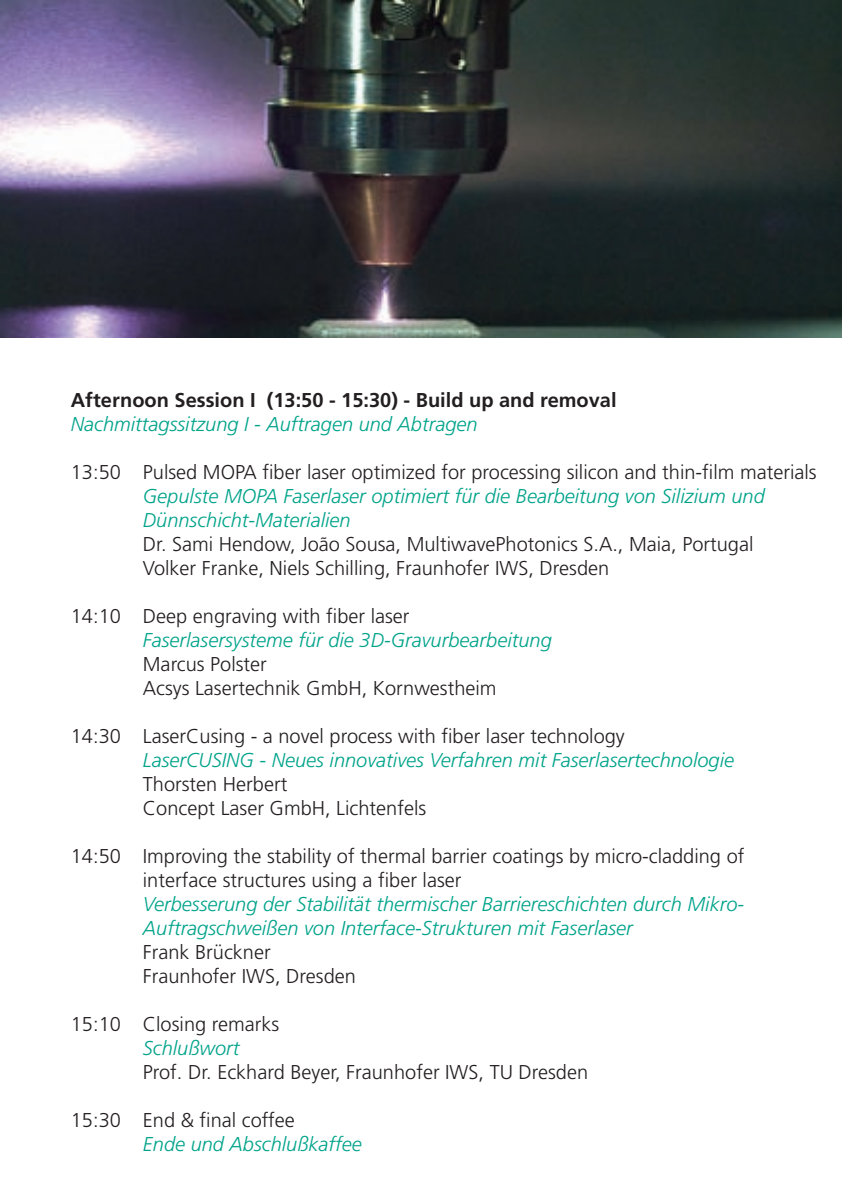
<style>
.page{position:relative;width:842px;height:1191px;background:#fff}
.page>*{position:absolute;margin:0;border:0;box-sizing:border-box;transform-origin:0 0}
.t1{font:300 20px/24px "Frutiger LT Com";color:#231f20}
.t2{font:italic 300 20px/24px "Frutiger LT Com";color:#00a38a}
.t3{font:700 20px "Frutiger LT Com";color:#231f20}
</style>
<div class="page">
<img style="left:0;top:0;width:842px;height:337px">
<p class="t3" style="left:71px;top:388px;width:547px">Afternoon Session I (13:50 - 15:30) - Build up and removal</p>
<p class="t2" style="left:71px;top:412px;width:408px">Nachmittagssitzung I - Auftragen und Abtragen</p>
<p class="t1" style="left:71px;top:460px;width:747px">13:50 Pulsed MOPA fiber laser optimized for processing silicon and thin-film materials</p>
<p class="t2" style="left:143px;top:484px;width:623px">Gepulste MOPA Faserlaser optimiert für die Bearbeitung von Silizium und<br>Dünnschicht-Materialien</p>
<p class="t1" style="left:143px;top:532px;width:612px">Dr. Sami Hendow, João Sousa, MultiwavePhotonics S.A., Maia, Portugal<br>Volker Franke, Niels Schilling, Fraunhofer IWS, Dresden</p>
<p class="t1" style="left:71px;top:604px;width:340px">14:10 Deep engraving with fiber laser</p>
<p class="t2" style="left:143px;top:628px;width:410px">Faserlasersysteme für die 3D-Gravurbearbeitung</p>
<p class="t1" style="left:143px;top:652px;width:355px">Marcus Polster<br>Acsys Lasertechnik GmbH, Kornwestheim</p>
<p class="t1" style="left:71px;top:724px;width:555px">14:30 LaserCusing - a novel process with fiber laser technology</p>
<p class="t2" style="left:143px;top:748px;width:593px">LaserCUSING - Neues innovatives Verfahren mit Faserlasertechnologie</p>
<p class="t1" style="left:143px;top:772px;width:285px">Thorsten Herbert<br>Concept Laser GmbH, Lichtenfels</p>
<p class="t1" style="left:143px;top:844px;width:603px;text-indent:-72px">14:50 Improving the stability of thermal barrier coatings by micro-cladding of interface structures using a fiber laser</p>
<p class="t2" style="left:143px;top:892px;width:603px">Verbesserung der Stabilität thermischer Barriereschichten durch Mikro-<br>Auftragschweißen von Interface-Strukturen mit Faserlaser</p>
<p class="t1" style="left:143px;top:940px;width:215px">Frank Brückner<br>Fraunhofer IWS, Dresden</p>
<p class="t1" style="left:71px;top:1012px;width:210px">15:10 Closing remarks</p>
<p class="t2" style="left:143px;top:1036px;width:98px">Schlußwort</p>
<p class="t1" style="left:143px;top:1060px;width:447px">Prof. Dr. Eckhard Beyer, Fraunhofer IWS, TU Dresden</p>
<p class="t1" style="left:71px;top:1108px;width:225px">15:30 End &amp; final coffee</p>
<p class="t2" style="left:143px;top:1132px;width:220px">Ende und Abschlußkaffee</p>
</div>
